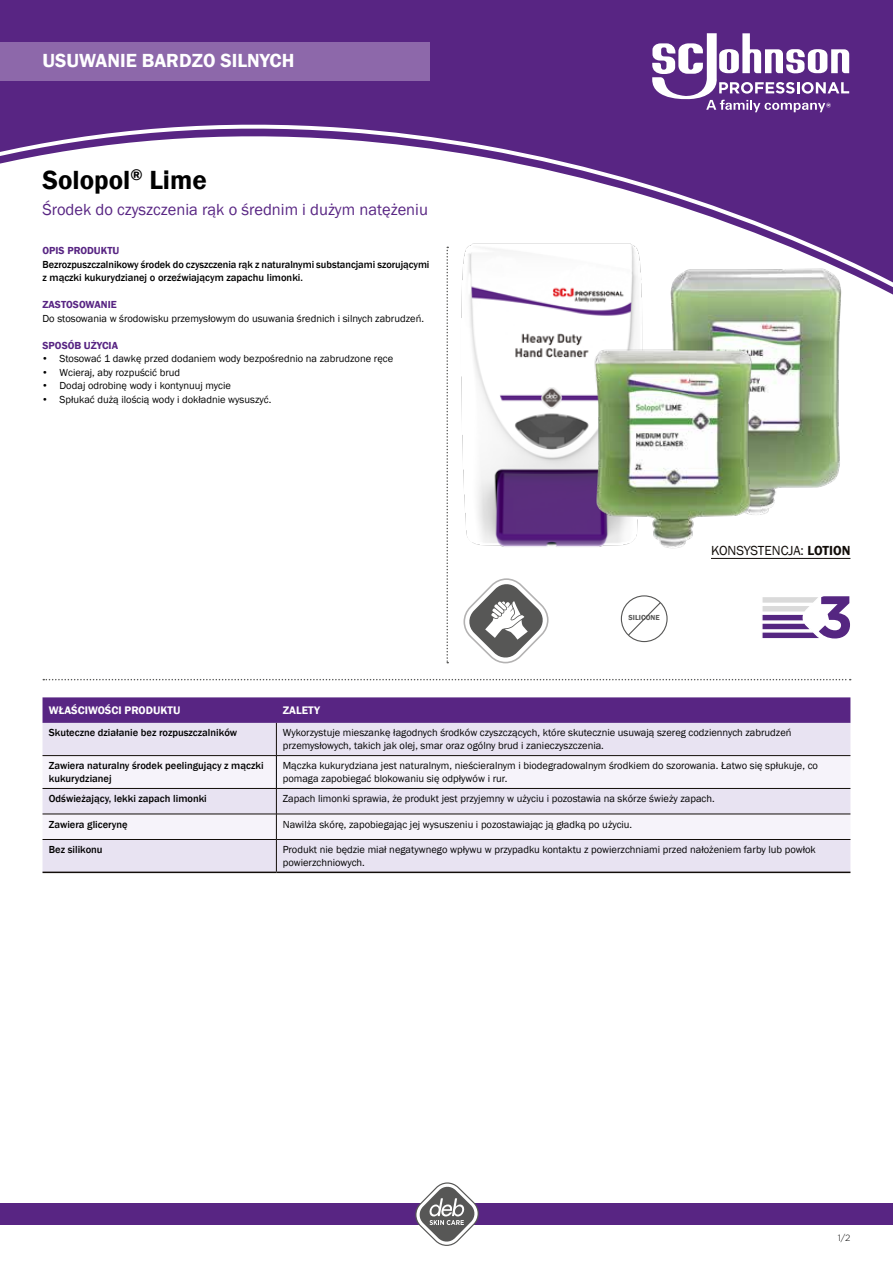
<style>
.page{position:relative;width:893px;height:1263px;background:#fff}
.page>*{position:absolute;margin:0;border:0;box-sizing:border-box;transform-origin:0 0}
.t1{font:700 59.25px "Gotham";color:#552681}
.t2{font:600 27px "Franklin Gothic";color:#000}
.t3{font:600 19.5px "Franklin Gothic";color:#fff}
.t4{font:16.5px "Franklin Gothic";color:#582583}
.t5{font:13.5px "Franklin Gothic";color:#120d09}
.t6{font:600 11.25px "Franklin Gothic";color:#fff}
.t7{font:10.5px/12.8px "Franklin Gothic";color:#000}
.t8{font:500 10.5px/13.5px "Franklin Gothic";color:#000}
.t9{font:600 10.5px "Franklin Gothic";color:#582583}
.t10{font:300 9px "Gotham";color:#000}
.t11{font:600 7.5px "Franklin Gothic";color:#575756}
.s1{font-family:"Gotham"}
.s2{font-weight:600}
</style>
<div class="page">
<div style="left:0;top:0;width:893px;height:295px;background:#582583"></div>
<svg style="left:0;top:119px;width:893px;height:175px"></svg>
<div style="left:0;top:1203px;width:893px;height:22px;background:#582583"></div>
<svg style="left:415px;top:1182px;width:64px;height:64px"></svg>
<div style="left:0;top:43px;width:429px;height:38px;background:#8d68aa"></div>
<svg style="left:652px;top:33px;width:197px;height:79px"></svg>
<img style="left:657px;top:263px;width:198px;height:251px">
<svg style="left:446px;top:565px;width:2px;height:98px"></svg>
<svg style="left:43px;top:679px;width:808px;height:1px"></svg>
<svg style="left:43px;top:697px;width:807px;height:26px;background:#5b2985"></svg>
<div style="left:43px;top:723px;width:807px;height:148px;background:#e8e3f2"></div>
<svg style="left:43px;top:756px;width:807px;height:83px;fill:#f6f3fa"></svg>
<svg style="left:276px;top:789px;width:1px;height:50px"></svg>
<hr style="left:276px;top:840px;width:1px;height:31px;background:#120d09">
<hr style="left:43px;top:788px;width:233px;height:1px;background:#120d09">
<hr style="left:276px;top:788px;width:574px;height:1px;background:#120d09">
<hr style="left:43px;top:814px;width:233px;height:1px;background:#120d09">
<hr style="left:276px;top:814px;width:574px;height:1px;background:#120d09">
<hr style="left:276px;top:756px;width:1px;height:32px;background:#000">
<hr style="left:43px;top:839px;width:233px;height:1px;background:#120d09">
<hr style="left:276px;top:839px;width:574px;height:1px;background:#120d09">
<hr style="left:276px;top:723px;width:1px;height:32px;background:#120d09">
<hr style="left:43px;top:755px;width:233px;height:1px;background:#120d09">
<hr style="left:276px;top:755px;width:574px;height:1px;background:#120d09">
<hr style="left:43px;top:871px;width:233px;height:2px;background:#120d09">
<hr style="left:276px;top:871px;width:574px;height:2px;background:#120d09">
<hr style="left:711px;top:558px;width:139px;height:1px;background:#120d09">
<svg style="left:627px;top:601px;width:35px;height:36px"></svg>
<div style="left:621px;top:595px;width:47px;height:47px;border:1px solid #575756;border-radius:50%"></div>
<svg style="left:463px;top:578px;width:86px;height:85px"></svg>
<svg style="left:762px;top:597px;width:57px;height:42px"></svg>
<img style="left:446px;top:228px;width:211px;height:336px">
<img style="left:585px;top:329px;width:178px;height:228px">
<h3 class="t3" style="left:43px;top:48px;width:253px">USUWANIE BARDZO SILNYCH</h3>
<h2 class="t2" style="left:43px;top:163px;width:166px">Solopol<sup>®</sup> Lime</h2>
<h3 class="t4" style="left:43px;top:199px;width:387px">Środek do czyszczenia rąk o średnim i dużym natężeniu</h3>
<p class="t9" style="left:43px;top:244px;width:78px">OPIS PRODUKTU</p>
<p class="t8" style="left:43px;top:257px;width:388px">Bezrozpuszczalnikowy środek do czyszczenia rąk z naturalnymi substancjami szorującymi z mączki kukurydzianej o orzeźwiającym zapachu limonki.</p>
<p class="t9" style="left:43px;top:298px;width:76px">ZASTOSOWANIE</p>
<p class="t7" style="left:43px;top:312px;width:383px">Do stosowania w środowisku przemysłowym do usuwania średnich i silnych zabrudzeń.</p>
<p class="t9" style="left:43px;top:338px;width:77px">SPOSÓB UŻYCIA</p>
<p class="t7" style="left:43px;top:352px;width:352px"><span class="s1">•</span> Stosować 1 dawkę przed dodaniem wody bezpośrednio na zabrudzone ręce</p>
<p class="t7" style="left:43px;top:366px;width:139px"><span class="s1">•</span> Wcieraj, aby rozpuścić brud</p>
<p class="t7" style="left:43px;top:379px;width:190px"><span class="s1">•</span> Dodaj odrobinę wody i kontynuuj mycie</p>
<p class="t7" style="left:43px;top:393px;width:230px"><span class="s1">•</span> Spłukać dużą ilością wody i dokładnie wysuszyć.</p>
<p class="t11" style="left:628px;top:613px;width:33px">SILICONE</p>
<p class="t5" style="left:711px;top:542px;width:141px">KONSYSTENCJA: <span class="s2">LOTION</span></p>
<h1 class="t1" style="left:816px;top:577px;width:38px">3</h1>
<p class="t6" style="left:49px;top:703px;width:133px">WŁAŚCIWOŚCI PRODUKTU</p>
<p class="t6" style="left:283px;top:703px;width:39px">ZALETY</p>
<p class="t8" style="left:49px;top:726px;width:190px">Skuteczne działanie bez rozpuszczalników</p>
<p class="t7" style="left:283px;top:727px;width:510px">Wykorzystuje mieszankę łagodnych środków czyszczących, które skutecznie usuwają szereg codziennych zabrudzeń przemysłowych, takich jak olej, smar oraz ogólny brud i zanieczyszczenia.</p>
<p class="t8" style="left:49px;top:759px;width:216px;line-height:12.8px">Zawiera naturalny środek peelingujący z mączki kukurydzianej</p>
<p class="t7" style="left:283px;top:760px;width:537px">Mączka kukurydziana jest naturalnym, nieścieralnym i biodegradowalnym środkiem do szorowania. Łatwo się spłukuje, co pomaga zapobiegać blokowaniu się odpływów i rur.</p>
<p class="t8" style="left:49px;top:792px;width:159px">Odświeżający, lekki zapach limonki</p>
<p class="t7" style="left:283px;top:792px;width:433px">Zapach limonki sprawia, że produkt jest przyjemny w użyciu i pozostawia na skórze świeży zapach.</p>
<p class="t8" style="left:49px;top:817px;width:80px">Zawiera glicerynę</p>
<p class="t7" style="left:283px;top:818px;width:351px">Nawilża skórę, zapobiegając jej wysuszeniu i pozostawiając ją gładką po użyciu.</p>
<p class="t8" style="left:49px;top:843px;width:55px">Bez silikonu</p>
<p class="t7" style="left:283px;top:843px;width:535px">Produkt nie będzie miał negatywnego wpływu w przypadku kontaktu z powierzchniami przed nałożeniem farby lub powłok powierzchniowych.</p>
<p class="t10" style="left:838px;top:1232px;width:14px">1/2</p>
</div>
